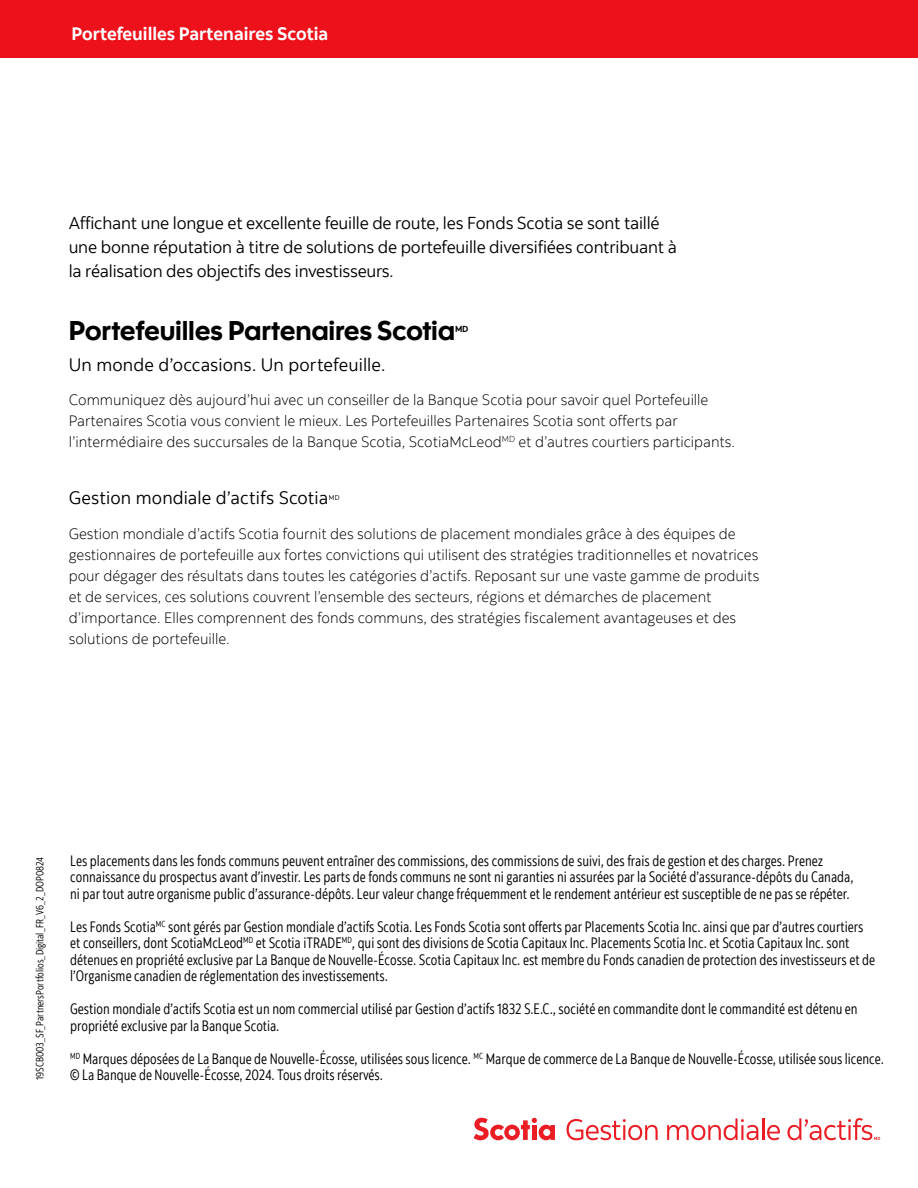
<style>
.page{position:relative;width:918px;height:1188px;background:#fff}
.page>*{position:absolute;margin:0;border:0;box-sizing:border-box;transform-origin:0 0}
._2024_French_Back_Page_Back_pg_H2{font:27px "Scotia Headline";letter-spacing:-.01em;color:#000}
._2024_French_Back_Page_Back_pg_H3{font:18px "Scotia";letter-spacing:.005em;color:#000}
.t1{font:700 18px "Scotia";color:#fff}
._2024_French_Back_Page_Back_pg_Intro{font:17.25px/24px "Scotia";letter-spacing:-.01em;color:#000}
._2024_French_Back_Page_Disclaimer_10_11{font:15px/16.5px "Scotia Legal";color:#000}
._2024_French_Back_Page_Back_pg_Body{font:300 15px/21px "Scotia";color:#000}
.t2{font:10.5px "Scotia Legal";letter-spacing:-.005em;color:#000}
._2024_French_Back_Page_Back_pg_H2-2{font:700 8.7px "Scotia";color:#000}
._2024_French_Back_Page_Back_pg_H3-2{font:7.05px "Scotia";color:#000}
</style>
<div class="page">
<div style="left:0;top:0;width:918px;height:57px;background:#ec111a"></div>
<svg style="left:474px;top:1118px;width:81px;height:22px"></svg>
<svg style="left:567px;top:1119px;width:91px;height:21px"></svg>
<svg style="left:667px;top:1118px;width:91px;height:22px"></svg>
<hr style="left:762px;top:1118px;width:2px;height:22px;background:#ea1d25">
<svg style="left:767px;top:1125px;width:13px;height:15px"></svg>
<svg style="left:787px;top:1118px;width:93px;height:22px"></svg>
<p class="t1" style="left:71px;top:23px;width:258px">Portefeuilles Partenaires Scotia</p>
<p class="_2024_French_Back_Page_Back_pg_Intro" style="left:69px;top:210px;width:610px">Affichant une longue et excellente feuille de route, les Fonds Scotia se sont taillé une bonne réputation à titre de solutions de portefeuille diversifiées contribuant à la réalisation des objectifs des investisseurs.</p>
<h2 class="_2024_French_Back_Page_Back_pg_H2" style="left:69px;top:314px;width:388px">Portefeuilles Partenaires Scotia</h2>
<h2 class="_2024_French_Back_Page_Back_pg_H2-2" style="left:455px;top:323px;width:15px">MD</h2>
<h3 class="_2024_French_Back_Page_Back_pg_H3" style="left:69px;top:353px;width:318px">Un monde d’occasions. Un portefeuille.</h3>
<p class="_2024_French_Back_Page_Back_pg_Body" style="left:69px;top:389px;width:668px">Communiquez dès aujourd’hui avec un conseiller de la Banque Scotia pour savoir quel Portefeuille<br>Partenaires Scotia vous convient le mieux. Les Portefeuilles Partenaires Scotia sont offerts par l’intermédiaire des succursales de la Banque Scotia, ScotiaMcLeod<sup>MD</sup> et d’autres courtiers participants.</p>
<h3 class="_2024_French_Back_Page_Back_pg_H3" style="left:69px;top:487px;width:261px">Gestion mondiale d’actifs Scotia</h3>
<h3 class="_2024_French_Back_Page_Back_pg_H3-2" style="left:329px;top:493px;width:12px">MD</h3>
<p class="_2024_French_Back_Page_Back_pg_Body" style="left:69px;top:523px;width:692px">Gestion mondiale d’actifs Scotia fournit des solutions de placement mondiales grâce à des équipes de gestionnaires de portefeuille aux fortes convictions qui utilisent des stratégies traditionnelles et novatrices pour dégager des résultats dans toutes les catégories d’actifs. Reposant sur une vaste gamme de produits et de services, ces solutions couvrent l’ensemble des secteurs, régions et démarches de placement d’importance. Elles comprennent des fonds communs, des stratégies fiscalement avantageuses et des solutions de portefeuille.</p>
<p class="t2" style="left:33px;top:1080px;width:225px;rotate:-90deg">19SCB003_SF_PartnersPortfolios_Digital_FR_V6_2_DOP0824</p>
<p class="_2024_French_Back_Page_Disclaimer_10_11" style="left:70px;top:852px;width:785px">Les placements dans les fonds communs peuvent entraîner des commissions, des commissions de suivi, des frais de gestion et des charges. Prenez connaissance du prospectus avant d’investir. Les parts de fonds communs ne sont ni garanties ni assurées par la Société d’assurance-dépôts du Canada, ni par tout autre organisme public d’assurance-dépôts. Leur valeur change fréquemment et le rendement antérieur est susceptible de ne pas se répéter.</p>
<p class="_2024_French_Back_Page_Disclaimer_10_11" style="left:70px;top:918px;width:806px">Les Fonds Scotia<sup>MC</sup> sont gérés par Gestion mondiale d’actifs Scotia. Les Fonds Scotia sont offerts par Placements Scotia Inc. ainsi que par d’autres courtiers et conseillers, dont ScotiaMcLeod<sup>MD</sup> et Scotia iTRADE<sup>MD</sup>, qui sont des divisions de Scotia Capitaux Inc. Placements Scotia Inc. et Scotia Capitaux Inc. sont détenues en propriété exclusive par La Banque de Nouvelle-Écosse. Scotia Capitaux Inc. est membre du Fonds canadien de protection des investisseurs et de l’Organisme canadien de réglementation des investissements.</p>
<p class="_2024_French_Back_Page_Disclaimer_10_11" style="left:70px;top:1000px;width:789px">Gestion mondiale d’actifs Scotia est un nom commercial utilisé par Gestion d’actifs 1832 S.E.C., société en commandite dont le commandité est détenu en propriété exclusive par la Banque Scotia.</p>
<p class="_2024_French_Back_Page_Disclaimer_10_11" style="left:70px;top:1050px;width:815px"><sup>MD</sup> Marques déposées de La Banque de Nouvelle-Écosse, utilisées sous licence. <sup>MC</sup> Marque de commerce de La Banque de Nouvelle-Écosse, utilisée sous licence. © La Banque de Nouvelle-Écosse, 2024. Tous droits réservés.</p>
</div>
